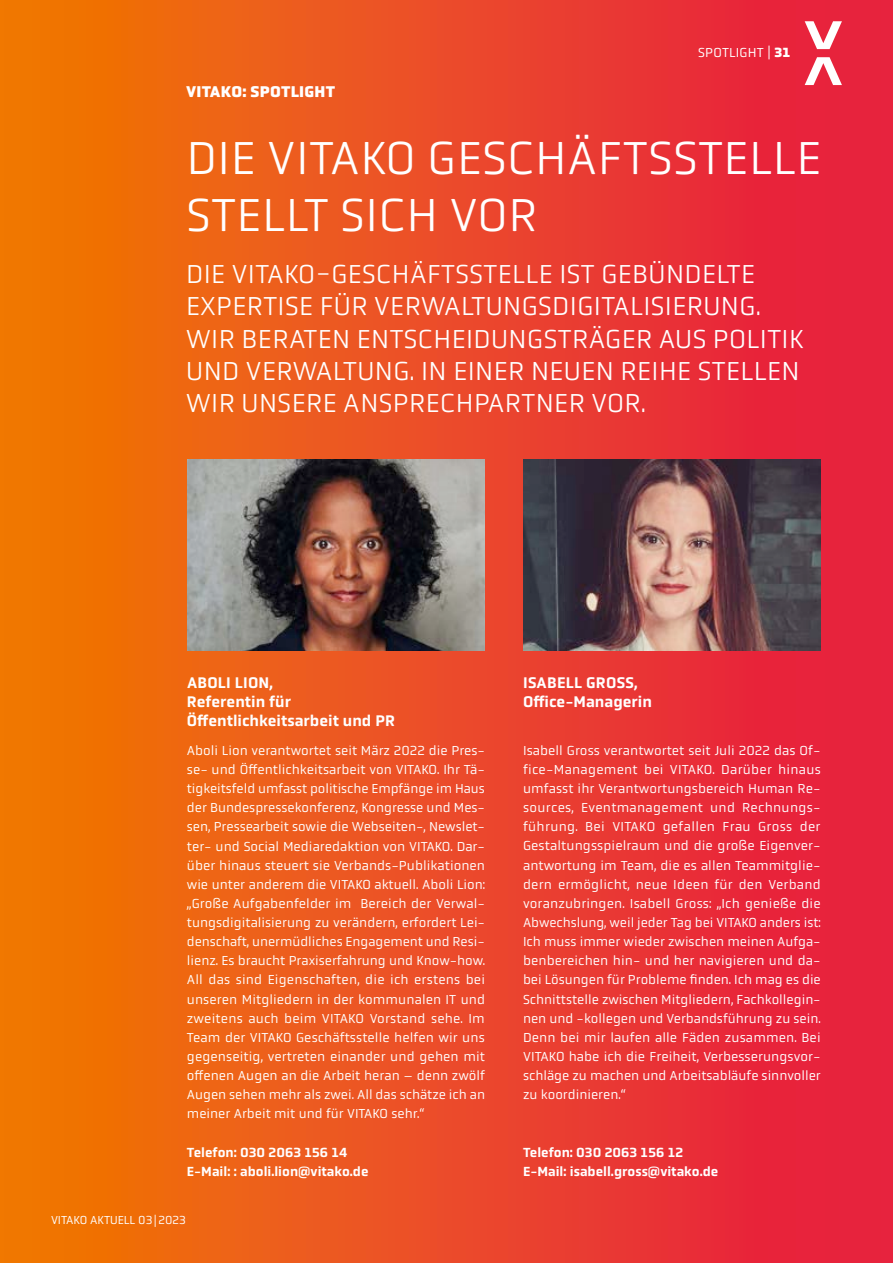
<style>
.page{position:relative;width:893px;height:1263px;background:#fff}
.page>*{position:absolute;margin:0;border:0;box-sizing:border-box;transform-origin:0 0}
.t1{font:300 48px/57.6px "Obvia";letter-spacing:.015em;color:#fff}
.t2{font:300 27px/32.4px "Obvia";letter-spacing:.015em;color:#fff}
.t3{font:500 15.75px/19.2px "Obvia";color:#fff}
.t4{font:900 15.75px "Obvia";letter-spacing:.015em;color:#fff}
.t5{font:13.5px/19.2px "Obvia";color:#fff;text-align:justify}
.t6{font:500 13.5px/19.2px "Obvia";color:#fff}
.t7{font:12px "Obvia";color:#fff}
.s1{font-weight:900}
</style>
<div class="page">
<div style="left:0;top:0;width:893px;height:1263px;background:linear-gradient(to right,#f07b03,#e61a47)"></div>
<img style="left:187px;top:459px;width:298px;height:192px">
<img style="left:523px;top:459px;width:298px;height:192px">
<svg style="left:805px;top:21px;width:37px;height:28px"></svg>
<svg style="left:805px;top:57px;width:37px;height:28px"></svg>
<p class="t5" style="left:698px;top:43px;width:94px">SPOTLIGHT | <span class="s1">31</span></p>
<p class="t4" style="left:186px;top:82px;width:150px">VITAKO: SPOTLIGHT</p>
<h1 class="t1" style="left:186px;top:129px;width:636px">DIE VITAKO GESCHÄFTSSTELLE<br>STELLT SICH VOR</h1>
<h2 class="t2" style="left:186px;top:258px;width:619px">DIE VITAKO-GESCHÄFTSSTELLE IST GEBÜNDELTE EXPERTISE FÜR VERWALTUNGSDIGITALISIERUNG.<br>WIR BERATEN ENTSCHEIDUNGSTRÄGER AUS POLITIK UND VERWALTUNG. IN EINER NEUEN REIHE STELLEN WIR UNSERE ANSPRECHPARTNER VOR.</h2>
<p class="t3" style="left:187px;top:673px;width:210px">ABOLI LION,<br>Referentin für<br>Öffentlichkeitsarbeit und PR</p>
<p class="t5" style="left:187px;top:741px;width:300px">Aboli Lion verantwortet seit März 2022 die Pres&shy;se- und Öffentlichkeitsarbeit von VITAKO. Ihr Tä&shy;tigkeitsfeld umfasst politische Empfänge im Haus der Bundespressekonferenz, Kongresse und Mes&shy;sen, Pressearbeit sowie die Webseiten-, Newslet&shy;ter- und Social Mediaredaktion von VITAKO. Dar&shy;über hinaus steuert sie Verbands-Publikationen wie unter anderem die VITAKO aktuell. Aboli Lion: „Große Aufgabenfelder im Bereich der Verwal&shy;tungsdigitalisierung zu verändern, erfordert Lei&shy;denschaft, unermüdliches Engagement und Resi&shy;lienz. Es braucht Praxiserfahrung und Know-how.<br>All das sind Eigenschaften, die ich erstens bei unseren Mitgliedern in der kommunalen IT und zweitens auch beim VITAKO Vorstand sehe. Im Team der VITAKO Geschäftsstelle helfen wir uns gegenseitig, vertreten einander und gehen mit offenen Augen an die Arbeit heran – denn zwölf Augen sehen mehr als zwei. All das schätze ich an meiner Arbeit mit und für VITAKO sehr.“</p>
<p class="t6" style="left:187px;top:1142px;width:183px">Telefon: 030 2063 156 14<br>E-Mail: : aboli.lion@vitako.de</p>
<p class="t7" style="left:51px;top:1213px;width:136px">VITAKO AKTUELL 03|2023</p>
<p class="t3" style="left:523px;top:673px;width:130px">ISABELL GROSS,<br>Office-Managerin</p>
<p class="t5" style="left:523px;top:741px;width:299px">Isabell Gross verantwortet seit Juli 2022 das Of&shy;fice-Management bei VITAKO. Darüber hinaus umfasst ihr Verantwortungsbereich Human Re&shy;sources, Eventmanagement und Rechnungs&shy;führung. Bei VITAKO gefallen Frau Gross der Gestaltungsspielraum und die große Eigenver&shy;antwortung im Team, die es allen Teammitglie&shy;dern ermöglicht, neue Ideen für den Verband voranzubringen. Isabell Gross: „Ich genieße die Abwechslung, weil jeder Tag bei VITAKO anders ist:<br>Ich muss immer wieder zwischen meinen Aufga&shy;benbereichen hin- und her navigieren und da&shy;bei Lösungen für Probleme finden. Ich mag es die Schnittstelle zwischen Mitgliedern, Fachkollegin&shy;nen und -kollegen und Verbandsführung zu sein.<br>Denn bei mir laufen alle Fäden zusammen. Bei VITAKO habe ich die Freiheit, Verbesserungsvor&shy;schläge zu machen und Arbeitsabläufe sinnvoller zu koordinieren.“</p>
<p class="t6" style="left:523px;top:1142px;width:197px">Telefon: 030 2063 156 12<br>E-Mail: isabell.gross@vitako.de</p>
</div>
